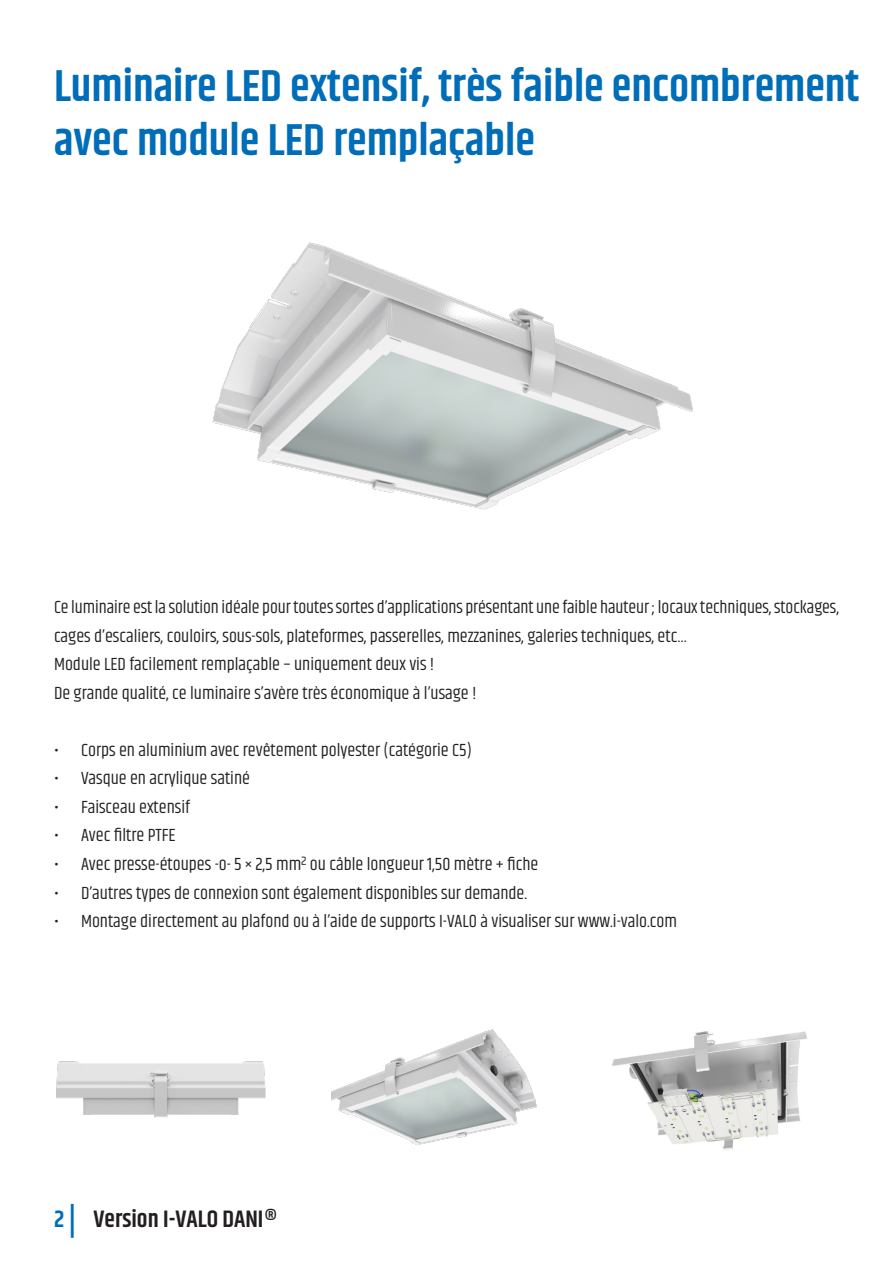
<style>
.page{position:relative;width:893px;height:1263px;background:#fff}
.page>*{position:absolute;margin:0;border:0;box-sizing:border-box;transform-origin:0 0}
.t1{font:600 45px "Khand";color:#006db8}
.t2{font:600 24px "Khand";color:#231f20}
.t3{font:18px/28.5px "Khand";color:#231f20}
.s1{color:#006db8}
.s2{font-size:33px;color:#006db8}
</style>
<div class="page">
<img style="left:212px;top:242px;width:481px;height:268px">
<img style="left:331px;top:1029px;width:206px;height:116px">
<img style="left:612px;top:1031px;width:195px;height:119px">
<img style="left:56px;top:1061px;width:210px;height:57px">
<p class="t1" style="left:54px;top:56px;width:807px">Luminaire LED extensif, très faible encombrement</p>
<p class="t1" style="left:54px;top:110px;width:482px">avec module LED remplaçable</p>
<p class="t3" style="left:54px;top:594px;width:786px">Ce luminaire est la solution idéale pour toutes sortes d’applications présentant une faible hauteur ; locaux techniques, stockages, cages d’escaliers, couloirs, sous-sols, plateformes, passerelles, mezzanines, galeries techniques, etc…</p>
<p class="t3" style="left:54px;top:651px;width:382px">Module LED facilement remplaçable – uniquement deux vis !</p>
<p class="t3" style="left:54px;top:680px;width:424px">De grande qualité, ce luminaire s’avère très économique à l’usage !</p>
<p class="t3" style="left:54px;top:737px;width:419px">• Corps en aluminium avec revêtement polyester (catégorie C5)</p>
<p class="t3" style="left:54px;top:765px;width:197px">• Vasque en acrylique satiné</p>
<p class="t3" style="left:54px;top:794px;width:138px">• Faisceau extensif</p>
<p class="t3" style="left:54px;top:822px;width:123px">• Avec filtre PTFE</p>
<p class="t3" style="left:54px;top:851px;width:486px">• Avec presse-étoupes -o- 5 × 2,5 mm² ou câble longueur 1,50 mètre + fiche</p>
<p class="t3" style="left:54px;top:879px;width:475px">• D’autres types de connexion sont également disponibles sur demande.</p>
<p class="t3" style="left:54px;top:908px;width:624px">• Montage directement au plafond ou à l’aide de supports I-VALO à visualiser sur www.i-valo.com</p>
<h2 class="t2" style="left:54px;top:1203px;width:225px"><span class="s1">2</span> <span class="s2">|</span> Version I-VALO DANI®</h2>
</div>
